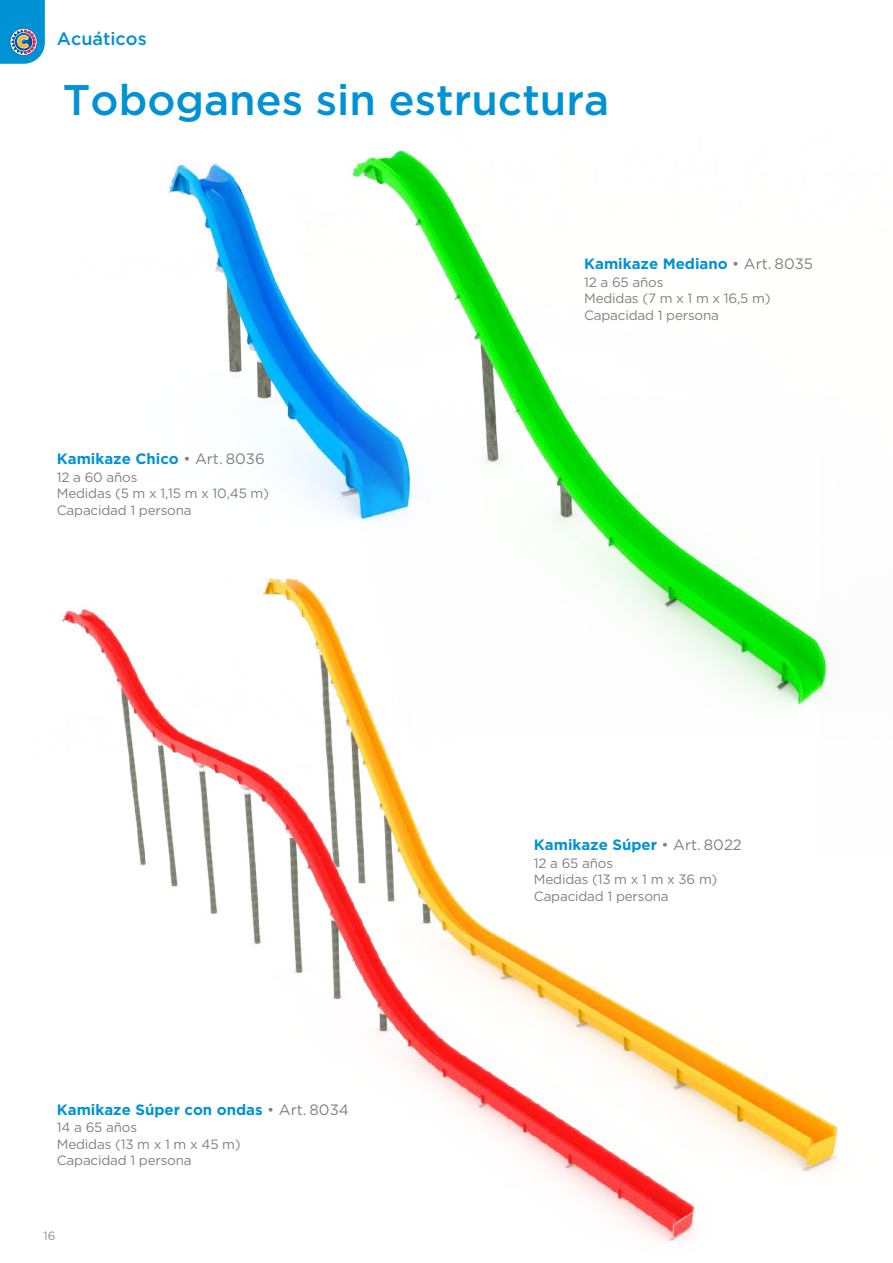
<style>
.page{position:relative;width:893px;height:1263px;background:#fff}
.page>*{position:absolute;margin:0;border:0;box-sizing:border-box;transform-origin:0 0}
.t1{font:500 42.75px "Gotham";color:#0092d4}
.t2{font:500 18px "Gotham";color:#0092d4}
.t3{font:700 15px "Gotham";color:#0092d4}
.t4{font:13.5px/16.5px "Gotham";letter-spacing:-.015em;color:#818181}
.t5{font:12px "Gotham";color:#929096}
.s1{font-weight:400;color:#818181}
</style>
<div class="page">
<svg style="left:0;top:0;width:45px;height:64px;background:#2795cb"></svg>
<img style="left:168px;top:163px;width:104px;height:236px">
<img style="left:272px;top:150px;width:418px;height:404px">
<img style="left:583px;top:554px;width:255px;height:619px">
<img style="left:62px;top:558px;width:658px;height:684px">
<img style="left:819px;top:554px;width:19px;height:303px">
<h2 class="t2" style="left:57px;top:26px;width:91px">Acuáticos</h2>
<h1 class="t1" style="left:63px;top:72px;width:548px">Toboganes sin estructura</h1>
<p class="t3" style="left:584px;top:254px;width:230px">Kamikaze Mediano <span class="s1">• Art. 8035</span></p>
<p class="t3" style="left:57px;top:449px;width:209px">Kamikaze Chico <span class="s1">• Art. 8036</span></p>
<p class="t4" style="left:57px;top:468px;width:214px">12 a 60 años<br>Medidas (5 m x 1,15 m x 10,45 m)<br>Capacidad 1 persona</p>
<p class="t3" style="left:57px;top:1099px;width:294px">Kamikaze Súper con ondas <span class="s1">• Art. 8034</span></p>
<p class="t4" style="left:57px;top:1119px;width:185px">14 a 65 años<br>Medidas (13 m x 1 m x 45 m)<br>Capacidad 1 persona</p>
<p class="t5" style="left:44px;top:1229px;width:14px">16</p>
<p class="t4" style="left:584px;top:273px;width:188px">12 a 65 años<br>Medidas (7 m x 1 m x 16,5 m)<br>Capacidad 1 persona</p>
<p class="t3" style="left:534px;top:834px;width:210px">Kamikaze Súper <span class="s1">• Art. 8022</span></p>
<p class="t4" style="left:534px;top:854px;width:185px">12 a 65 años<br>Medidas (13 m x 1 m x 36 m)<br>Capacidad 1 persona</p>
</div>
